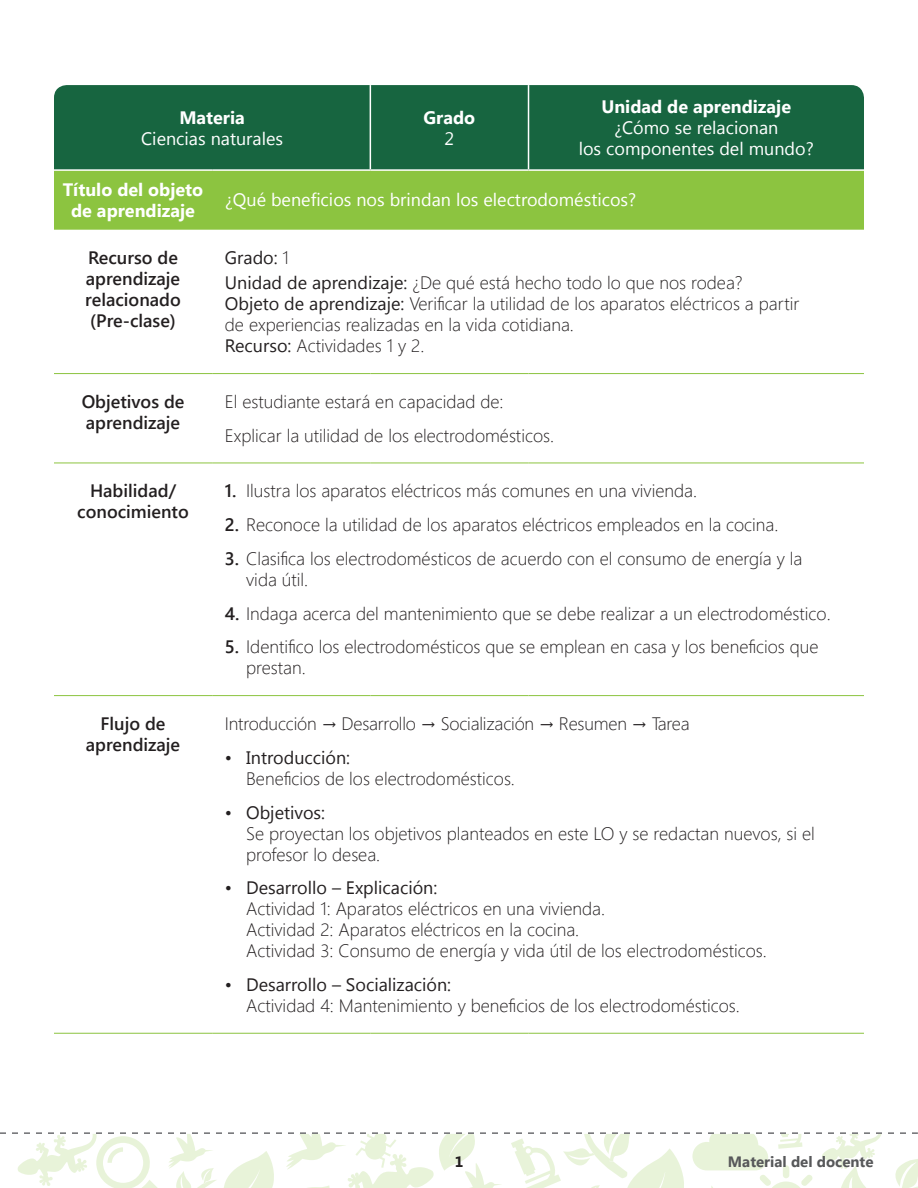
<style>
.page{position:relative;width:918px;height:1188px;background:#fff}
.page>*{position:absolute;margin:0;border:0;box-sizing:border-box;transform-origin:0 0}
.t1{font:300 18px/21px "Segoe UI";color:#231f20}
.t2{font:600 18px/21px "Segoe UI";color:#231f20}
.t3{font:18px/21px "Segoe UI";color:#fff;text-align:center}
.t4{font:18px "Segoe UI";color:#231f20}
.t5{font:700 18px/21px "Segoe UI";color:#fff;text-align:center}
.t6{font:700 15px "Segoe UI";color:#57585a}
.t7{font:700 15px "Segoe UI";color:#231f20}
.s1{font-weight:400}
.s2{font-weight:600}
</style>
<div class="page">
<svg style="left:0;top:1132px;width:918px;height:56px"></svg>
<div style="left:54px;top:85px;width:810px;height:84px;background:#176540"></div>
<div style="left:54px;top:171px;width:810px;height:59px;background:#8cc440"></div>
<hr style="left:370px;top:85px;width:1px;height:84px;background:#fff">
<hr style="left:528px;top:85px;width:1px;height:84px;background:#fff">
<hr style="left:54px;top:463px;width:158px;height:1px;background:#8cc440">
<hr style="left:212px;top:463px;width:158px;height:1px;background:#8cc440">
<hr style="left:370px;top:463px;width:159px;height:1px;background:#8cc440">
<hr style="left:529px;top:463px;width:335px;height:1px;background:#8cc440">
<hr style="left:54px;top:695px;width:158px;height:1px;background:#8cc440">
<hr style="left:212px;top:695px;width:158px;height:1px;background:#8cc440">
<hr style="left:370px;top:695px;width:159px;height:1px;background:#8cc440">
<hr style="left:529px;top:695px;width:335px;height:1px;background:#8cc440">
<hr style="left:54px;top:1033px;width:158px;height:1px;background:#8cc440">
<hr style="left:212px;top:1033px;width:158px;height:1px;background:#8cc440">
<hr style="left:370px;top:1033px;width:159px;height:1px;background:#8cc440">
<hr style="left:529px;top:1033px;width:335px;height:1px;background:#8cc440">
<hr style="left:54px;top:373px;width:158px;height:1px;background:#8cc440">
<hr style="left:212px;top:373px;width:158px;height:1px;background:#8cc440">
<hr style="left:370px;top:373px;width:159px;height:1px;background:#8cc440">
<hr style="left:529px;top:373px;width:335px;height:1px;background:#8cc440">
<p class="t5" style="left:179px;top:106px;width:67px">Materia</p>
<p class="t3" style="left:141px;top:127px;width:143px">Ciencias naturales</p>
<p class="t5" style="left:424px;top:106px;width:53px">Grado</p>
<p class="t3" style="left:445px;top:127px;width:11px">2</p>
<p class="t5" style="left:601px;top:95px;width:191px">Unidad de aprendizaje</p>
<p class="t3" style="left:579px;top:116px;width:237px">¿Cómo se relacionan<br>los componentes del mundo?</p>
<p class="t5" style="left:63px;top:178px;width:142px">Título del objeto de aprendizaje</p>
<p class="t3" style="left:225px;top:189px;width:413px">¿Qué beneficios nos brindan los electrodomésticos?</p>
<p class="t2" style="left:85px;top:247px;width:97px">Recurso de aprendizaje relacionado (Pre-clase)</p>
<p class="t1" style="left:225px;top:244px;width:519px;line-height:25.2px"><span class="s1">Grado:</span> 1<br><span class="s1">Unidad de aprendizaje:</span> ¿De qué está hecho todo lo que nos rodea?</p>
<p class="t1" style="left:225px;top:293px;width:576px"><span class="s1">Objeto de aprendizaje:</span> Verificar la utilidad de los aparatos eléctricos a partir de experiencias realizadas en la vida cotidiana.<br><span class="s1">Recurso:</span> Actividades 1 y 2.</p>
<p class="t2" style="left:82px;top:391px;width:104px">Objetivos de aprendizaje</p>
<p class="t1" style="left:225px;top:384px;width:331px;line-height:33.8px">El estudiante estará en capacidad de:<br>Explicar la utilidad de los electrodomésticos.</p>
<p class="t2" style="left:77px;top:480px;width:113px;text-align:center">Habilidad/ conocimiento</p>
<p class="t1" style="left:225px;top:480px;width:474px"><span class="s2">1.</span> Ilustra los aparatos eléctricos más comunes en una vivienda.</p>
<p class="t1" style="left:225px;top:513px;width:555px"><span class="s2">2.</span> Reconoce la utilidad de los aparatos eléctricos empleados en la cocina.</p>
<p class="t1" style="left:246px;top:547px;width:558px;text-indent:-21px"><span class="s2">3.</span> Clasifica los electrodomésticos de acuerdo con el consumo de energía y la vida útil.</p>
<p class="t1" style="left:225px;top:602px;width:607px"><span class="s2">4.</span> Indaga acerca del mantenimiento que se debe realizar a un electrodoméstico.</p>
<p class="t1" style="left:246px;top:636px;width:574px;text-indent:-21px"><span class="s2">5.</span> Identifico los electrodomésticos que se emplean en casa y los beneficios que prestan.</p>
<p class="t2" style="left:86px;top:713px;width:96px;text-align:center">Flujo de aprendizaje</p>
<p class="t1" style="left:225px;top:712px;width:466px">Introducción → Desarrollo → Socialización → Resumen → Tarea</p>
<p class="t4" style="left:225px;top:745px;width:127px">• Introducción:</p>
<p class="t1" style="left:246px;top:767px;width:270px">Beneficios de los electrodomésticos.</p>
<p class="t4" style="left:225px;top:800px;width:102px">• Objetivos:</p>
<p class="t1" style="left:246px;top:822px;width:570px">Se proyectan los objetivos planteados en este LO y se redactan nuevos, si el profesor lo desea.</p>
<p class="t4" style="left:225px;top:875px;width:214px">• Desarrollo – Explicación:</p>
<p class="t1" style="left:246px;top:898px;width:522px">Actividad 1: Aparatos eléctricos en una vivienda.<br>Actividad 2: Aparatos eléctricos en la cocina.<br>Actividad 3: Consumo de energía y vida útil de los electrodomésticos.</p>
<p class="t4" style="left:225px;top:972px;width:228px">• Desarrollo – Socialización:</p>
<p class="t1" style="left:246px;top:994px;width:495px">Actividad 4: Mantenimiento y beneficios de los electrodomésticos.</p>
<p class="t7" style="left:455px;top:1151px;width:10px">1</p>
<p class="t6" style="left:728px;top:1151px;width:147px">Material del docente</p>
</div>
